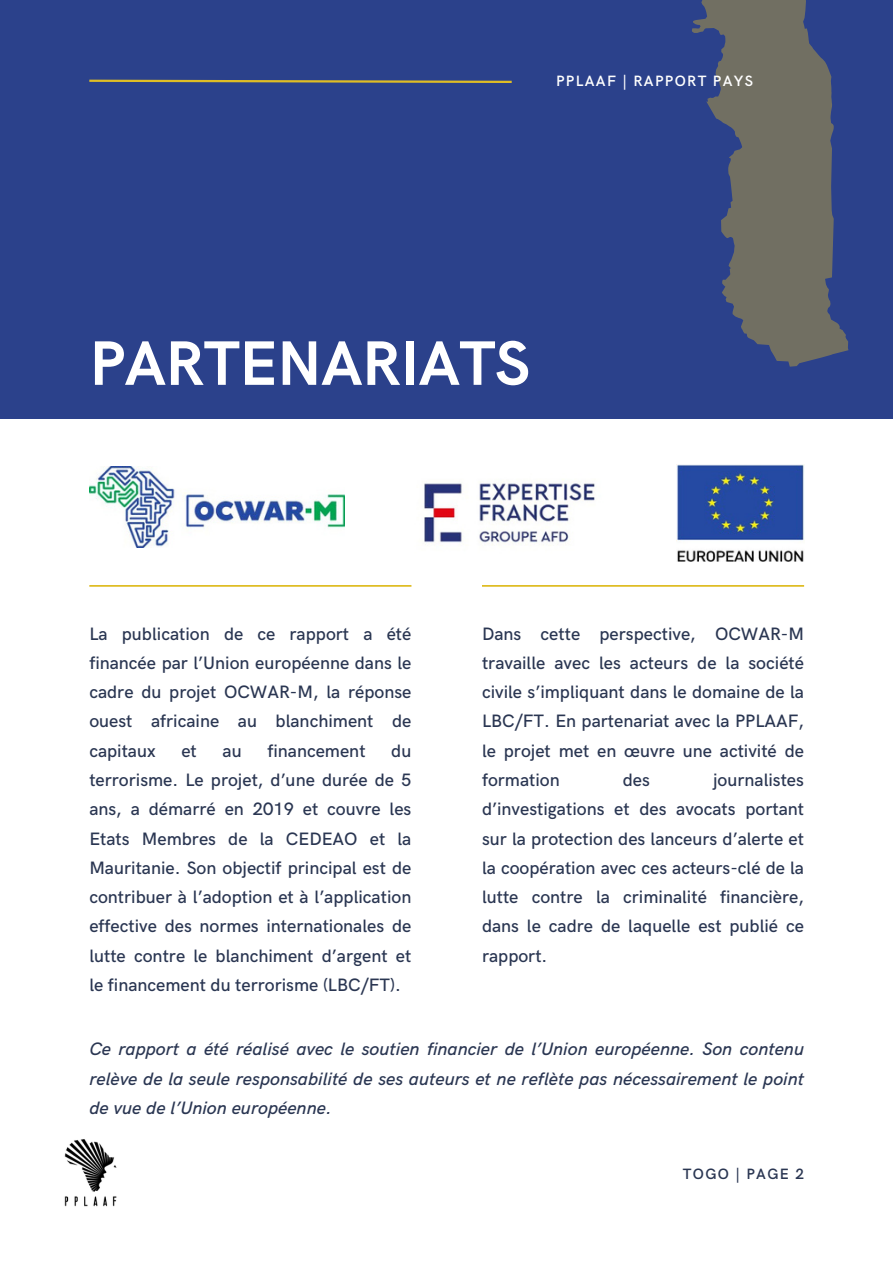
<style>
.page{position:relative;width:893px;height:1264px;background:#fff}
.page>*{position:absolute;margin:0;border:0;box-sizing:border-box;transform-origin:0 0}
.t1{font:700 63px "HK Grotesk";letter-spacing:-.01em;color:#fff}
.t2{font:500 18px/29.2px "HK Grotesk";color:#2a3652;text-align:justify}
.t3{font:italic 500 18px/29.2px "HK Grotesk";color:#2a3652;text-align:justify}
.t4{font:600 15px "HK Grotesk";letter-spacing:.09em;color:#fff}
.t5{font:600 15px "HK Grotesk";letter-spacing:.09em;color:#2a3652}
</style>
<div class="page">
<div style="left:0;top:0;width:892px;height:418px;background:#2b418b"></div>
<hr style="left:89px;top:584px;width:322px;height:2px;background:#dfbd25">
<hr style="left:482px;top:584px;width:322px;height:2px;background:#dfbd25">
<svg style="left:89px;top:79px;width:423px;height:4px"></svg>
<img style="left:64px;top:1139px;width:53px;height:68px">
<svg style="left:692px;top:0;width:156px;height:366px;fill:#716f62"></svg>
<img style="left:89px;top:466px;width:256px;height:81px">
<img style="left:423px;top:480px;width:172px;height:66px">
<img style="left:676px;top:465px;width:128px;height:96px">
<p class="t4" style="left:556px;top:72px;width:199px">PPLAAF | RAPPORT PAYS</p>
<p class="t1" style="left:89px;top:328px;width:442px">PARTENARIATS</p>
<p class="t2" style="left:89px;top:619px;width:323px">La publication de ce rapport a été financée par l’Union européenne dans le cadre du projet OCWAR-M, la réponse ouest africaine au blanchiment de capitaux</p>
<p class="t2" style="left:181px;top:736px;width:17px">et</p>
<p class="t2" style="left:222px;top:736px;width:21px">au</p>
<p class="t2" style="left:267px;top:736px;width:100px">financement</p>
<p class="t2" style="left:89px;top:736px;width:323px;text-indent:302px">du terrorisme. Le projet, d’une durée de 5 ans, a démarré en 2019 et couvre les Etats Membres de la CEDEAO et la Mauritanie. Son objectif principal est de contribuer à l’adoption et à l’application effective des normes internationales de lutte contre le blanchiment d’argent et le financement du terrorisme (LBC/FT).</p>
<p class="t2" style="left:482px;top:619px;width:323px">Dans cette perspective, OCWAR-M travaille avec les acteurs de la société civile s’impliquant dans le domaine de la LBC/FT. En partenariat avec la PPLAAF, le projet met en œuvre une activité de formation</p>
<p class="t2" style="left:482px;top:766px;width:323px;text-indent:231px">journalistes d’investigations et des avocats portant sur la protection des lanceurs d’alerte et la coopération avec ces acteurs-clé de la lutte contre la criminalité financière, dans le cadre de laquelle est publié ce rapport.</p>
<p class="t2" style="left:622px;top:766px;width:29px">des</p>
<p class="t3" style="left:89px;top:1035px;width:716px">Ce rapport a été réalisé avec le soutien financier de l’Union européenne. Son contenu relève de la seule responsabilité de ses auteurs et ne reflète pas nécessairement le point de vue de l’Union européenne.</p>
<p class="t5" style="left:682px;top:1165px;width:123px">TOGO | PAGE 2</p>
</div>
